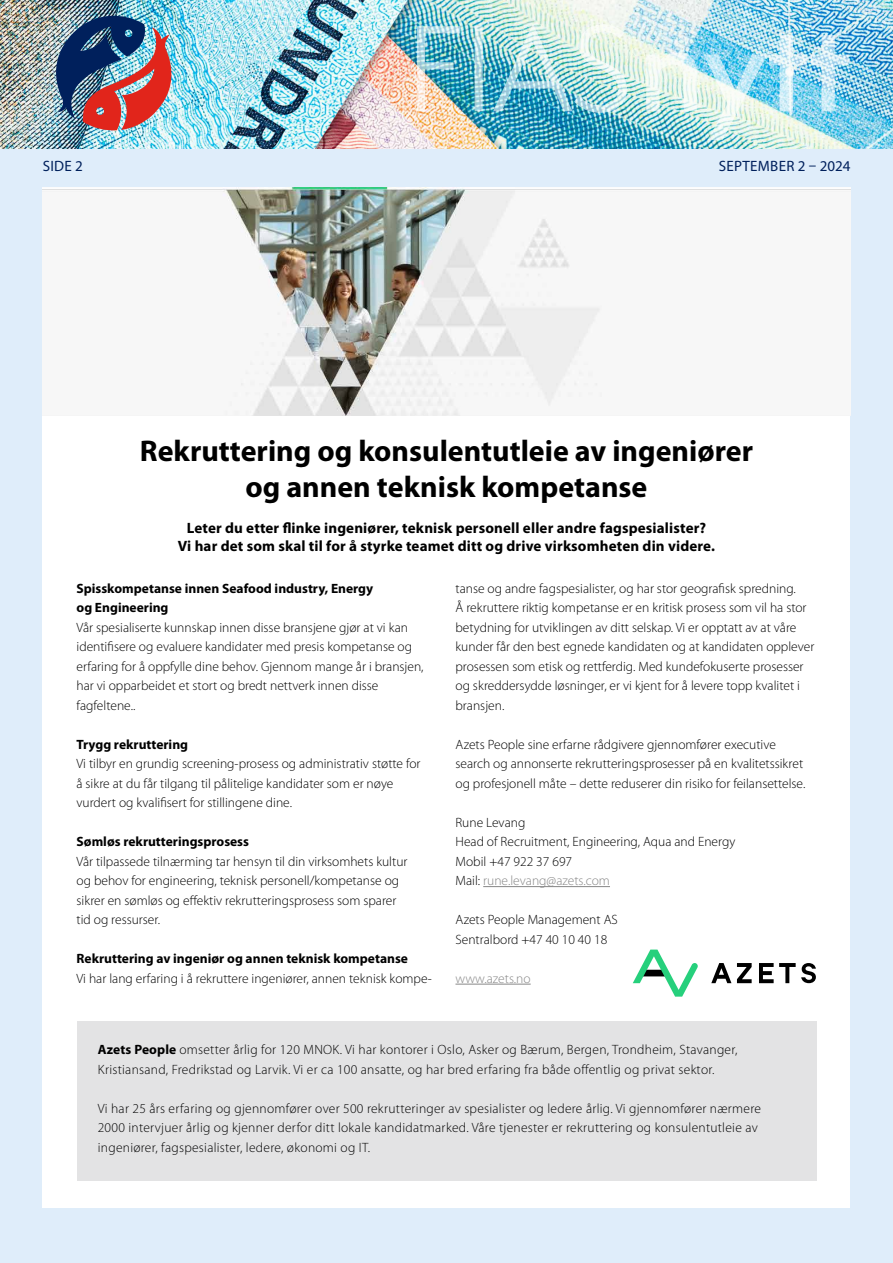
<style>
.page{position:relative;width:893px;height:1263px;background:#dfedfa}
.page>*{position:absolute;margin:0;border:0;box-sizing:border-box;transform-origin:0 0}
.t1{font:700 30px/36px "Myriad Pro";color:#000;text-align:center}
.t2{font:700 15px/18px "Myriad Pro";letter-spacing:.01em;color:#000;text-align:center}
.t3{font:15px "Myriad Pro";letter-spacing:.02em;color:#00205c}
.t4{font:300 13.5px/19.5px "Myriad Pro";color:#000}
.t5{font:300 13.5px/19.5px "Myriad Pro";letter-spacing:.02em;color:#000}
.t6{font:700 13.5px/19.5px "Myriad Pro";color:#000}
.t7{font:300 13.5px "Myriad Pro";color:#878787}
.s1{color:#878787}
.s2{font-weight:700}
</style>
<div class="page">
<img style="left:0;top:0;width:893px;height:149px">
<img style="left:417px;top:24px;width:432px;height:116px">
<img style="left:50px;top:11px;width:124px;height:120px">
<div style="left:43px;top:187px;width:807px;height:1021px;background:#fff"></div>
<hr style="left:483px;top:886px;width:127px;height:1px;background:#878787">
<hr style="left:455px;top:984px;width:76px;height:1px;background:#878787">
<div style="left:77px;top:1020px;width:739px;height:160px;background:#e3e3e4"></div>
<img style="left:43px;top:187px;width:807px;height:229px">
<svg style="left:633px;top:949px;width:65px;height:48px"></svg>
<svg style="left:711px;top:963px;width:20px;height:20px"></svg>
<svg style="left:737px;top:963px;width:15px;height:20px"></svg>
<svg style="left:759px;top:963px;width:57px;height:20px"></svg>
<p class="t3" style="left:43px;top:156px;width:42px">SIDE 2</p>
<p class="t3" style="left:719px;top:156px;width:133px">SEPTEMBER 2 – 2024</p>
<h1 class="t1" style="left:140px;top:431px;width:615px">Rekruttering og konsulentutleie av ingeniører og annen teknisk kompetanse</h1>
<p class="t2" style="left:178px;top:518px;width:539px">Leter du etter flinke ingeniører, teknisk personell eller andre fagspesialister?<br>Vi har det som skal til for å styrke teamet ditt og drive virksomheten din videre.</p>
<p class="t6" style="left:77px;top:578px;width:298px">Spisskompetanse innen Seafood industry, Energy og Engineering</p>
<p class="t4" style="left:77px;top:617px;width:349px">Vår spesialiserte kunnskap innen disse bransjene gjør at vi kan identifisere og evaluere kandidater med presis kompetanse og erfaring for å oppfylle dine behov. Gjennom mange år i bransjen, har vi opparbeidet et stort og bredt nettverk innen disse fagfeltene..</p>
<p class="t6" style="left:77px;top:734px;width:113px">Trygg rekruttering</p>
<p class="t4" style="left:77px;top:754px;width:346px">Vi tilbyr en grundig screening-prosess og administrativ støtte for å sikre at du får tilgang til pålitelige kandidater som er nøye vurdert og kvalifisert for stillingene dine.</p>
<p class="t6" style="left:77px;top:831px;width:174px">Sømløs rekrutteringsprosess</p>
<p class="t4" style="left:77px;top:851px;width:332px">Vår tilpassede tilnærming tar hensyn til din virksomhets kultur og behov for engineering, teknisk personell/kompetanse og sikrer en sømløs og effektiv rekrutteringsprosess som sparer tid og ressurser.</p>
<p class="t6" style="left:77px;top:948px;width:333px">Rekruttering av ingeniør og annen teknisk kompetanse</p>
<p class="t4" style="left:77px;top:968px;width:357px">Vi har lang erfaring i å rekruttere ingeniører, annen teknisk kompe-</p>
<p class="t4" style="left:455px;top:578px;width:360px">tanse og andre fagspesialister, og har stor geografisk spredning.<br>Å rekruttere riktig kompetanse er en kritisk prosess som vil ha stor betydning for utviklingen av ditt selskap. Vi er opptatt av at våre kunder får den best egnede kandidaten og at kandidaten opplever prosessen som etisk og rettferdig. Med kundefokuserte prosesser og skreddersydde løsninger, er vi kjent for å levere topp kvalitet i bransjen.</p>
<p class="t4" style="left:455px;top:734px;width:351px">Azets People sine erfarne rådgivere gjennomfører executive search og annonserte rekrutteringsprosesser på en kvalitetssikret og profesjonell måte – dette reduserer din risiko for feilansettelse.</p>
<p class="t4" style="left:455px;top:812px;width:281px">Rune Levang<br>Head of Recruitment, Engineering, Aqua and Energy<br>Mobil +47 922 37 697<br>Mail: <span class="s1">rune.levang@azets.com</span></p>
<p class="t4" style="left:455px;top:910px;width:164px">Azets People Management AS<br>Sentralbord +47 40 10 40 18</p>
<p class="t7" style="left:455px;top:970px;width:77px">www.azets.no</p>
<p class="t5" style="left:98px;top:1040px;width:641px"><span class="s2">Azets People</span> omsetter årlig for 120 MNOK. Vi har kontorer i Oslo, Asker og Bærum, Bergen, Trondheim, Stavanger,<br>Kristiansand, Fredrikstad og Larvik. Vi er ca 100 ansatte, og har bred erfaring fra både offentlig og privat sektor.</p>
<p class="t5" style="left:98px;top:1098px;width:665px">Vi har 25 års erfaring og gjennomfører over 500 rekrutteringer av spesialister og ledere årlig. Vi gjennomfører nærmere<br>2000 intervjuer årlig og kjenner derfor ditt lokale kandidatmarked. Våre tjenester er rekruttering og konsulentutleie av ingeniører, fagspesialister, ledere, økonomi og IT.</p>
</div>
